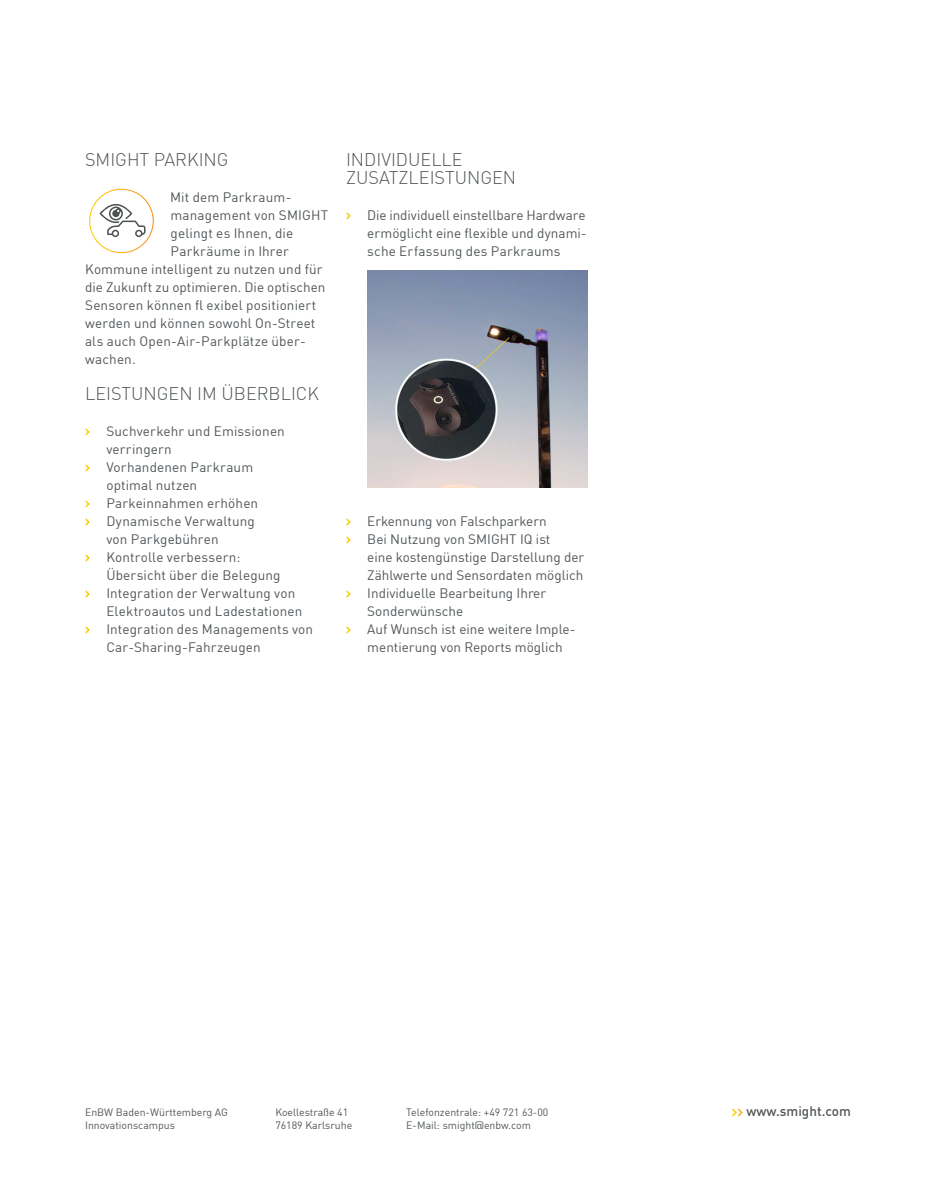
<style>
.page{position:relative;width:936px;height:1191px;background:#fff}
.page>*{position:absolute;margin:0;border:0;box-sizing:border-box;transform-origin:0 0}
.t1{font:300 18px/18px "En BWDIN Pro";color:#515659}
.t2{font:13.5px/18px "En BWDIN Pro";letter-spacing:.01em;color:#515659;text-align:justify}
.t3{font:500 13.5px "En BWDIN Pro";color:#515659}
.t4{font:10.5px/13.5px "En BWDIN Pro";color:#515659}
.s1{font-weight:500;color:#fff}
.s2{color:#fff}
</style>
<div class="page">
<svg style="left:89px;top:188px;width:65px;height:65px"></svg>
<img style="left:367px;top:270px;width:221px;height:217px">
<h1 class="t1" style="left:85px;top:150px;width:145px">SMIGHT PARKING</h1>
<p class="t2" style="left:170px;top:189px;width:123px">Mit dem Parkraum-</p>
<p class="t2" style="left:171px;top:207px;width:159px">management von SMIGHT</p>
<p class="t2" style="left:171px;top:225px;width:124px">gelingt es Ihnen, die</p>
<p class="t2" style="left:171px;top:243px;width:120px">Parkräume in Ihrer</p>
<p class="t2" style="left:85px;top:261px;width:239px">Kommune intelligent zu nutzen und für</p>
<p class="t2" style="left:85px;top:279px;width:242px">die Zukunft zu optimieren. Die optischen</p>
<p class="t2" style="left:85px;top:295px;width:233px">Sensoren können fl exibel positioniert</p>
<p class="t2" style="left:85px;top:315px;width:232px">werden und können sowohl On-Street</p>
<p class="t2" style="left:85px;top:333px;width:222px">als auch Open-Air-Parkplätze über-</p>
<p class="t2" style="left:85px;top:351px;width:52px">wachen.</p>
<h1 class="t1" style="left:85px;top:384px;width:235px">LEISTUNGEN IM ÜBERBLICK</h1>
<p class="t2" style="left:85px;top:423px;width:201px"><span class="s1">›</span> Suchverkehr und Emissionen</p>
<p class="t2" style="left:106px;top:441px;width:67px">verringern</p>
<p class="t2" style="left:85px;top:459px;width:170px"><span class="s1">›</span> Vorhandenen Parkraum</p>
<p class="t2" style="left:106px;top:477px;width:92px">optimal nutzen</p>
<p class="t2" style="left:85px;top:495px;width:175px"><span class="s1">›</span> Parkeinnahmen erhöhen</p>
<p class="t2" style="left:85px;top:513px;width:171px"><span class="s1">›</span> Dynamische Verwaltung</p>
<p class="t2" style="left:106px;top:531px;width:114px">von Parkgebühren</p>
<p class="t2" style="left:85px;top:549px;width:157px"><span class="s1">›</span> Kontrolle verbessern:</p>
<p class="t2" style="left:106px;top:567px;width:176px">Übersicht über die Belegung</p>
<p class="t2" style="left:85px;top:585px;width:212px"><span class="s1">›</span> Integration der Verwaltung von</p>
<p class="t2" style="left:106px;top:603px;width:197px">Elektroautos und Ladestationen</p>
<p class="t2" style="left:85px;top:621px;width:229px"><span class="s1">›</span> Integration des Managements von</p>
<p class="t2" style="left:106px;top:639px;width:156px">Car-Sharing-Fahrzeugen</p>
<h1 class="t1" style="left:346px;top:150px;width:172px">INDIVIDUELLE<br>ZUSATZLEISTUNGEN</h1>
<p class="t2" style="left:367px;top:207px;width:221px;text-indent:-21px"><span class="s1">›</span> Die individuell einstellbare Hardware ermöglicht eine flexible und dynami&shy;sche Erfassung des Parkraums</p>
<p class="t2" style="left:346px;top:513px;width:202px"><span class="s1">›</span> Erkennung von Falschparkern</p>
<p class="t2" style="left:346px;top:531px;width:206px"><span class="s1">›</span> Bei Nutzung von SMIGHT IQ ist</p>
<p class="t2" style="left:367px;top:549px;width:218px">eine kostengünstige Darstellung der</p>
<p class="t2" style="left:367px;top:567px;width:217px">Zählwerte und Sensordaten möglich</p>
<p class="t2" style="left:346px;top:585px;width:202px"><span class="s1">›</span> Individuelle Bearbeitung Ihrer</p>
<p class="t2" style="left:367px;top:603px;width:97px">Sonderwünsche</p>
<p class="t2" style="left:346px;top:621px;width:231px"><span class="s1">›</span> Auf Wunsch ist eine weitere Imple-</p>
<p class="t2" style="left:367px;top:639px;width:197px">mentierung von Reports möglich</p>
<p class="t4" style="left:275px;top:1105px;width:74px">Koellestraße 41</p>
<p class="t3" style="left:731px;top:1104px;width:121px"><span class="s2">»»</span> www.smight.com</p>
<p class="t4" style="left:275px;top:1119px;width:78px">76189 Karlsruhe</p>
<p class="t4" style="left:85px;top:1105px;width:144px">EnBW Baden-Württemberg AG<br>Innovationscampus</p>
<p class="t4" style="left:406px;top:1105px;width:144px">Telefonzentrale: +49 721 63-00<br>E-Mail: smight@enbw.com</p>
</div>
